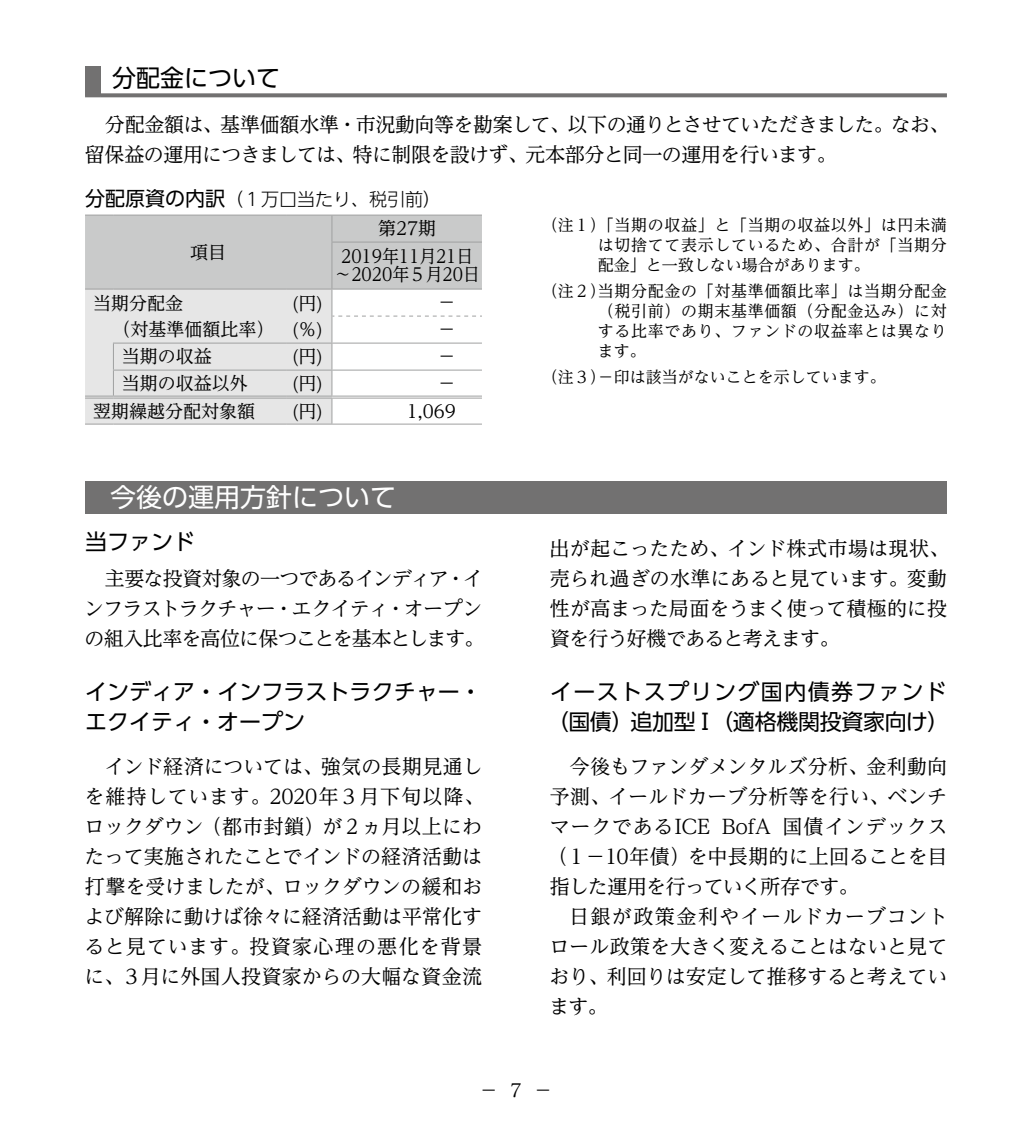
<style>
.page{position:relative;width:1032px;height:1134px;background:#fff}
.page>*{position:absolute;margin:0;border:0;box-sizing:border-box;transform-origin:0 0}
.t1{font:26px "UD Shin Go Pr 6";color:#fff}
.t2{font:24px "UD Shin Go Pr 6";color:#000}
.t3{font:22px/30px "UD Shin Go Pr 6";letter-spacing:.065em;color:#000}
.t4{font:22px/30px "UD Shin Go Pr 6";color:#000}
.t5{font:20px/30px "UD Reimin Pr 6";letter-spacing:-.01em;color:#000;text-align:justify}
.t6{font:20px/30px "UD Reimin Pr 6";letter-spacing:-.03em;color:#000}
.t7{font:18px/28px "UD Reimin Pr 6";color:#000;text-align:center}
.t8{font:300 18px "UD Shin Go Pr 6";color:#000}
.t9{font:18px "UD Reimin Pr 6";color:#000;scale:.93 1}
.t10{font:16px/20px "UD Reimin Pr 6";letter-spacing:.04em;color:#000;text-align:justify}
.t11{font:16px "UD Reimin Pr 6";color:#000}
.s1{font-weight:400;font-size:20px}
</style>
<div class="page">
<div style="left:85px;top:66px;width:15px;height:29px;background:#727171"></div>
<hr style="left:85px;top:93px;width:15px;height:4px;background:#727171">
<svg style="left:100px;top:93px;width:847px;height:4px;fill:#727171"></svg>
<svg style="left:85px;top:215px;width:397px;height:210px"></svg>
<hr style="left:113px;top:396px;width:173px;height:1px;background:#9fa0a0">
<hr style="left:113px;top:398px;width:173px;height:1px;background:#9fa0a0">
<hr style="left:286px;top:396px;width:46px;height:1px;background:#9fa0a0">
<hr style="left:286px;top:398px;width:46px;height:1px;background:#9fa0a0">
<hr style="left:332px;top:396px;width:150px;height:1px;background:#9fa0a0">
<hr style="left:332px;top:398px;width:150px;height:1px;background:#9fa0a0">
<div style="left:85px;top:481px;width:862px;height:32px;background:#727171"></div>
<p class="t2" style="left:112px;top:59px;width:169px">分配金について</p>
<p class="t6" style="left:85px;top:109px;width:866px;text-indent:20px">分配金額は、基準価額水準・市況動向等を勘案して、以下の通りとさせていただきました。なお、留保益の運用につきましては、特に制限を設けず、元本部分と同一の運用を行います。</p>
<p class="t8" style="left:85px;top:185px;width:357px"><span class="s1">分配原資の内訳</span>（１万口当たり、税引前）</p>
<p class="t7" style="left:190px;top:238px;width:37px">項目</p>
<p class="t10" style="left:598px;top:214px;width:351px;text-indent:-48px">（注１）「当期の収益」と「当期の収益以外」は円未満は切捨てて表示しているため、合計が「当期分配金」と一致しない場合があります。</p>
<p class="t10" style="left:598px;top:280px;width:351px;text-indent:-48px">（注２）当期分配金の「対基準価額比率」は当期分配金（税引前）の期末基準価額（分配金込み）に対する比率であり、ファンドの収益率とは異なります。</p>
<p class="t11" style="left:550px;top:364px;width:337px">（注３）－印は該当がないことを示しています。</p>
<p class="t7" style="left:341px;top:214px;width:134px">第27期<br>2019年11月21日</p>
<p class="t9" style="left:335px;top:260px;width:158px">～2020年５月20日</p>
<p class="t7" style="left:93px;top:288px;width:92px">当期分配金</p>
<p class="t7" style="left:292px;top:288px;width:33px">(円)</p>
<p class="t7" style="left:438px;top:288px;width:20px">－</p>
<p class="t7" style="left:121px;top:315px;width:145px">（対基準価額比率）</p>
<p class="t7" style="left:292px;top:315px;width:33px">(％)</p>
<p class="t7" style="left:438px;top:315px;width:20px">－</p>
<p class="t7" style="left:122px;top:342px;width:91px">当期の収益</p>
<p class="t7" style="left:292px;top:342px;width:33px">(円)</p>
<p class="t7" style="left:438px;top:342px;width:20px">－</p>
<p class="t7" style="left:122px;top:369px;width:127px">当期の収益以外</p>
<p class="t7" style="left:292px;top:369px;width:33px">(円)</p>
<p class="t7" style="left:438px;top:369px;width:20px">－</p>
<p class="t7" style="left:93px;top:397px;width:163px">翌期繰越分配対象額</p>
<p class="t7" style="left:292px;top:397px;width:33px">(円)</p>
<p class="t7" style="left:407px;top:397px;width:50px">1,069</p>
<h1 class="t1" style="left:110px;top:476px;width:287px">今後の運用方針について</h1>
<p class="t4" style="left:85px;top:526px;width:111px">当ファンド</p>
<p class="t5" style="left:84px;top:563px;width:402px;text-indent:21px">主要な投資対象の一つであるインディア・インフラストラクチャー・エクイティ・オープンの組入比率を高位に保つことを基本とします。</p>
<p class="t4" style="left:85px;top:676px;width:398px">インディア・インフラストラクチャー・エクイティ・オープン</p>
<p class="t5" style="left:84px;top:751px;width:401px;text-align:left;text-indent:20px">インド経済については、強気の長期見通しを維持しています。2020年３月下旬以降、ロックダウン（都市封鎖）が２ヵ月以上にわたって実施されたことでインドの経済活動は打撃を受けましたが、ロックダウンの緩和および解除に動けば徐々に経済活動は平常化すると見ています。投資家心理の悪化を背景に、３月に外国人投資家からの大幅な資金流</p>
<p class="t5" style="left:550px;top:533px;width:401px;text-align:left">出が起こったため、インド株式市場は現状、売られ過ぎの水準にあると見ています。変動性が高まった局面をうまく使って積極的に投資を行う好機であると考えます。</p>
<p class="t3" style="left:547px;top:676px;width:404px">イーストスプリング国内債券ファンド（国債）追加型Ⅰ（適格機関投資家向け）</p>
<p class="t5" style="left:547px;top:751px;width:401px;text-indent:23px">今後もファンダメンタルズ分析、金利動向予測、イールドカーブ分析等を行い、ベンチマークであるICE BofA 国債インデックス（１－10年債）を中長期的に上回ることを目指した運用を行っていく所存です。</p>
<p class="t5" style="left:549px;top:901px;width:400px;text-indent:20px">日銀が政策金利やイールドカーブコントロール政策を大きく変えることはないと見ており、利回りは安定して推移すると考えています。</p>
<p class="t7" style="left:510px;top:1075px;width:13px">7</p>
<p class="t7" style="left:480px;top:1075px;width:73px">－　　－</p>
</div>
